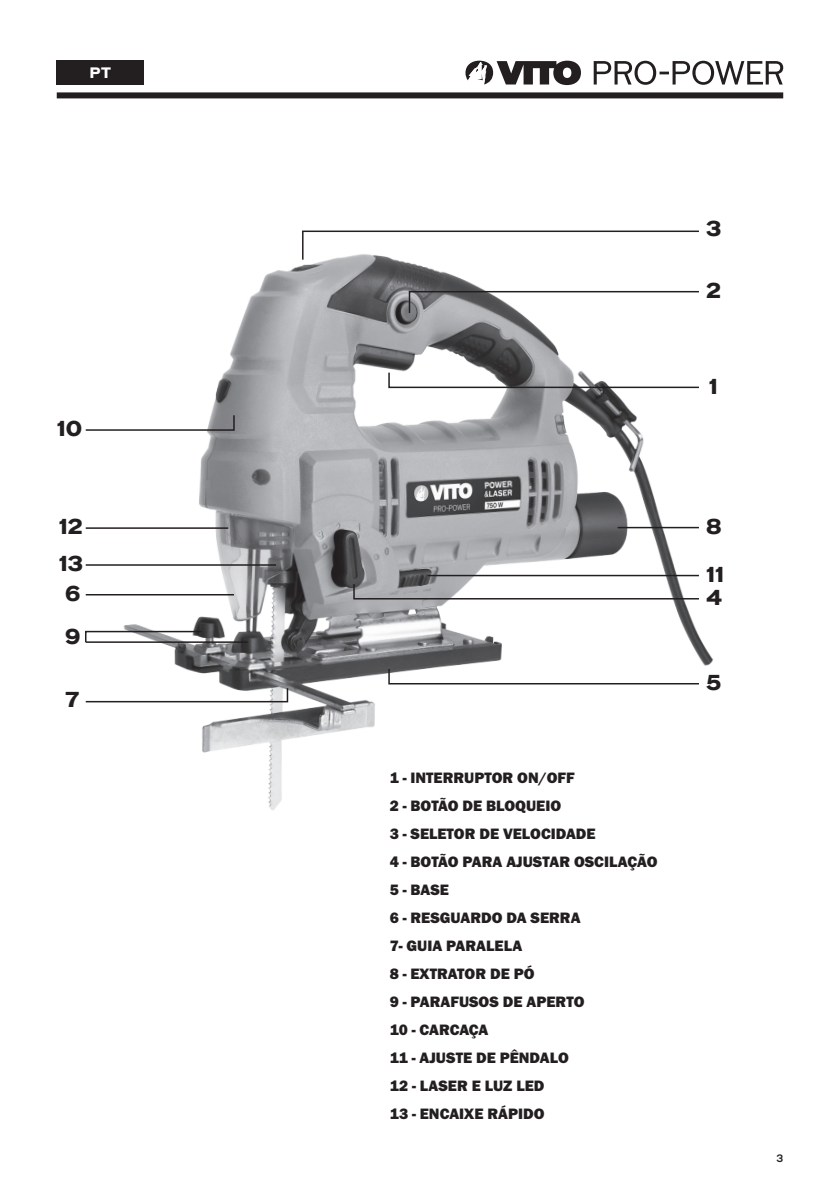
<style>
.page{position:relative;width:840px;height:1191px;background:#fff}
.page>*{position:absolute;margin:0;border:0;box-sizing:border-box;transform-origin:0 0}
.t1{font:700 20px "Bau LF";color:#231f20}
.t2{font:800 15.6px "Franklin Gothic Itc T";color:#231f20}
.t3{font:700 14px "Bau LF";color:#fff}
.t4{font:500 10px "Bau LF";color:#231f20}
</style>
<div class="page">
<div style="left:57px;top:61px;width:87px;height:24px;background:#231f20"></div>
<div style="left:57px;top:92px;width:725px;height:6px;background:#231f20"></div>
<svg style="left:593px;top:61px;width:189px;height:24px"></svg>
<svg style="left:465px;top:61px;width:115px;height:24px"></svg>
<img style="left:105px;top:261px;width:609px;height:549px">
<hr style="left:86px;top:641px;width:161px;height:2px;background:#231f20">
<svg style="left:387px;top:371px;width:313px;height:18px"></svg>
<svg style="left:352px;top:582px;width:348px;height:18px"></svg>
<hr style="left:86px;top:594px;width:148px;height:1px;background:#231f20">
<hr style="left:86px;top:527px;width:142px;height:2px;background:#231f20">
<hr style="left:86px;top:564px;width:190px;height:2px;background:#231f20">
<svg style="left:85px;top:414px;width:150px;height:17px"></svg>
<svg style="left:85px;top:630px;width:118px;height:13px"></svg>
<svg style="left:85px;top:686px;width:204px;height:17px"></svg>
<svg style="left:387px;top:667px;width:313px;height:18px"></svg>
<svg style="left:302px;top:230px;width:397px;height:31px"></svg>
<svg style="left:408px;top:290px;width:292px;height:24px"></svg>
<hr style="left:617px;top:527px;width:81px;height:1px;background:#231f20">
<hr style="left:427px;top:575px;width:271px;height:1px;background:#231f20">
<p class="t3" style="left:89px;top:63px;width:23px">PT</p>
<p class="t1" style="left:705px;top:215px;width:17px">3</p>
<p class="t1" style="left:705px;top:276px;width:16px">2</p>
<p class="t1" style="left:57px;top:414px;width:27px">10</p>
<p class="t1" style="left:59px;top:512px;width:25px">12</p>
<p class="t1" style="left:59px;top:549px;width:26px">13</p>
<p class="t1" style="left:708px;top:372px;width:10px">1</p>
<p class="t1" style="left:705px;top:512px;width:17px">8</p>
<p class="t1" style="left:705px;top:560px;width:19px">11</p>
<p class="t1" style="left:65px;top:579px;width:17px">6</p>
<p class="t1" style="left:705px;top:583px;width:18px">4</p>
<p class="t1" style="left:65px;top:623px;width:17px">9</p>
<p class="t1" style="left:65px;top:686px;width:16px">7</p>
<p class="t2" style="left:389px;top:769px;width:186px">1 - INTERRUPTOR ON/OFF</p>
<p class="t2" style="left:389px;top:797px;width:173px">2 - BOTÃO DE BLOQUEIO</p>
<p class="t2" style="left:389px;top:825px;width:207px">3 - SELETOR DE VELOCIDADE</p>
<p class="t2" style="left:389px;top:853px;width:269px">4 - BOTÃO PARA AJUSTAR OSCILAÇÃO</p>
<p class="t2" style="left:389px;top:881px;width:61px">5 - BASE</p>
<p class="t2" style="left:389px;top:909px;width:192px">6 - RESGUARDO DA SERRA</p>
<p class="t2" style="left:389px;top:937px;width:134px">7- GUIA PARALELA</p>
<p class="t2" style="left:389px;top:965px;width:146px">8 - EXTRATOR DE PÓ</p>
<p class="t2" style="left:389px;top:993px;width:196px">9 - PARAFUSOS DE APERTO</p>
<p class="t2" style="left:389px;top:1021px;width:100px">10 - CARCAÇA</p>
<p class="t2" style="left:389px;top:1049px;width:180px">11 - AJUSTE DE PÊNDALO</p>
<p class="t2" style="left:389px;top:1077px;width:156px">12 - LASER E LUZ LED</p>
<p class="t2" style="left:389px;top:1105px;width:156px">13 - ENCAIXE RÁPIDO</p>
<p class="t1" style="left:705px;top:668px;width:17px">5</p>
<p class="t4" style="left:776px;top:1151px;width:8px">3</p>
</div>
